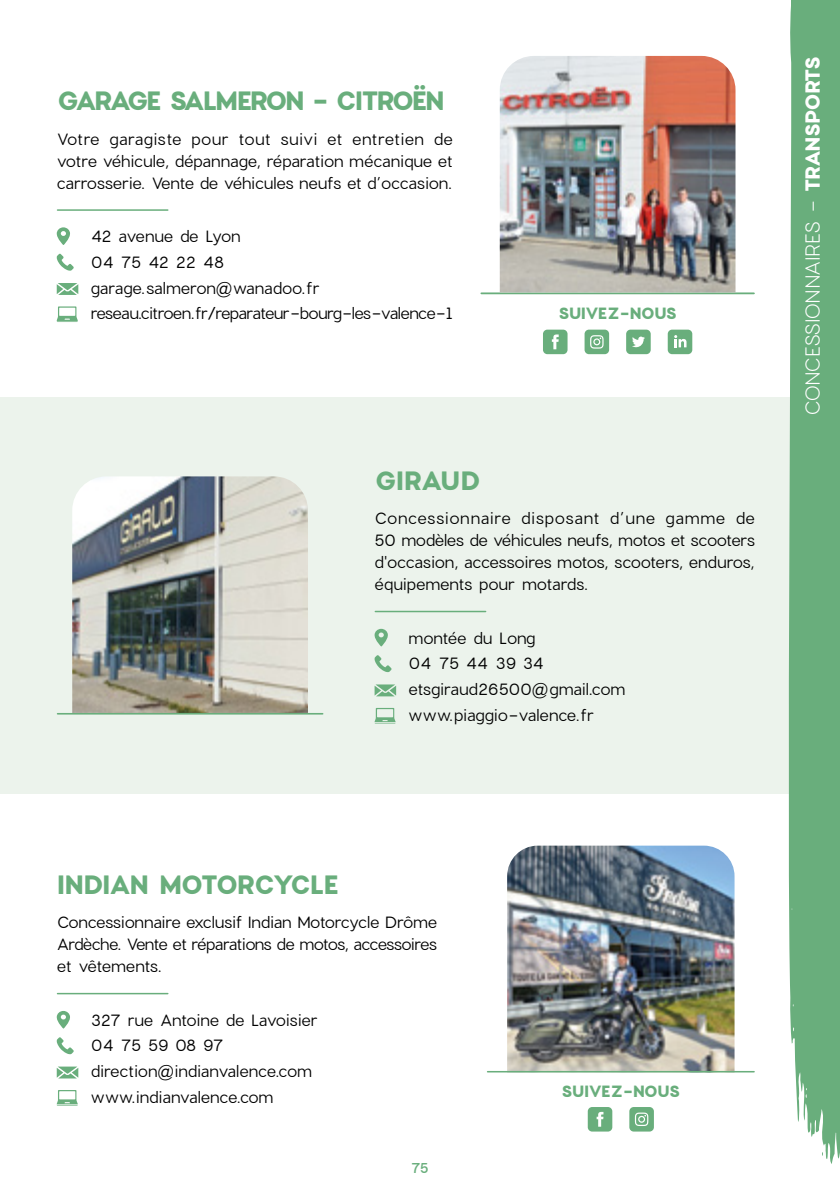
<style>
.page{position:relative;width:840px;height:1191px;background:#fff}
.page>*{position:absolute;margin:0;border:0;box-sizing:border-box;transform-origin:0 0}
.TITRE_COMMERCES_AMBU{font:700 26px "Charlevoix Pro";letter-spacing:-.07em;color:#69ae7c}
.TITRE_COMMERCES_AMBU-2{font:700 26px "Charlevoix Pro";letter-spacing:-.1em;color:#69ae7c}
.TITRE_BANDEAUX_LATÉR{font:300 20px "Charlevoix Pro";letter-spacing:-.04em;color:#fff}
.TEXTES_COURANT{font:16px/22px "Charlevoix Pro";letter-spacing:-.015em;color:#000;text-align:justify}
.COORDONNEES{font:16px "Charlevoix Pro";letter-spacing:-.005em;color:#000}
.COORDONNEES-2{font:16px "Charlevoix Pro";letter-spacing:-.035em;color:#000}
.SOCIAL_SERVICES{font:700 16px "Charlevoix Pro";letter-spacing:-.04em;color:#69ae7c}
.SOCIAL_COMMERCES_AMB{font:700 16px "Charlevoix Pro";letter-spacing:-.04em;color:#69ae7c}
.t1{font:500 14px "Charlevoix Pro";color:#69ae7c}
.s1{font-weight:700}
</style>
<div class="page">
<div style="left:0;top:397px;width:839px;height:397px;background:#ecf3ec"></div>
<svg style="left:788px;top:17px;width:51px;height:1147px;background:#74b385"></svg>
<div style="left:790px;top:0;width:49px;height:17px;background:#69ae7c"></div>
<hr style="left:375px;top:611px;width:110px;height:1px;background:#69ae7c">
<svg style="left:374px;top:629px;width:13px;height:17px"></svg>
<svg style="left:374px;top:655px;width:17px;height:17px"></svg>
<svg style="left:374px;top:684px;width:22px;height:12px"></svg>
<svg style="left:374px;top:708px;width:21px;height:15px"></svg>
<hr style="left:57px;top:209px;width:111px;height:2px;background:#69ae7c">
<svg style="left:57px;top:227px;width:13px;height:18px"></svg>
<svg style="left:57px;top:253px;width:17px;height:18px"></svg>
<svg style="left:57px;top:283px;width:21px;height:12px"></svg>
<svg style="left:57px;top:306px;width:21px;height:16px"></svg>
<div style="left:625px;top:330px;width:25px;height:24px;background:#69ae7c;border-radius:4px"></div>
<svg style="left:632px;top:336px;width:12px;height:11px"></svg>
<div style="left:542px;top:330px;width:25px;height:24px;background:#69ae7c;border-radius:4px"></div>
<svg style="left:551px;top:334px;width:7px;height:15px"></svg>
<div style="left:584px;top:330px;width:24px;height:24px;background:#69ae7c;border-radius:4px"></div>
<svg style="left:590px;top:335px;width:13px;height:14px"></svg>
<div style="left:667px;top:330px;width:25px;height:24px;background:#69ae7c;border-radius:4px"></div>
<svg style="left:674px;top:335px;width:12px;height:12px"></svg>
<hr style="left:481px;top:292px;width:272px;height:2px;background:#69ae7c">
<img style="left:499px;top:56px;width:236px;height:236px">
<img style="left:72px;top:476px;width:236px;height:237px">
<hr style="left:58px;top:713px;width:264px;height:1px;background:#69ae7c">
<hr style="left:57px;top:992px;width:111px;height:2px;background:#69ae7c">
<svg style="left:57px;top:1011px;width:13px;height:17px"></svg>
<svg style="left:57px;top:1037px;width:17px;height:17px"></svg>
<svg style="left:57px;top:1066px;width:21px;height:12px"></svg>
<svg style="left:57px;top:1090px;width:21px;height:15px"></svg>
<div style="left:587px;top:1107px;width:25px;height:24px;background:#69ae7c;border-radius:4px"></div>
<svg style="left:596px;top:1111px;width:7px;height:15px"></svg>
<div style="left:629px;top:1107px;width:24px;height:24px;background:#69ae7c;border-radius:4px"></div>
<svg style="left:634px;top:1112px;width:14px;height:14px"></svg>
<img style="left:507px;top:845px;width:227px;height:226px">
<hr style="left:487px;top:1071px;width:266px;height:1px;background:#69ae7c">
<p class="TITRE_COMMERCES_AMBU-2" style="left:57px;top:83px;width:389px">GARAGE SALMERON - CITROËN</p>
<p class="TEXTES_COURANT" style="left:57px;top:128px;width:397px">Votre garagiste pour tout suivi et entretien de votre véhicule, dépannage, réparation mécanique et carrosserie. Vente de véhicules neufs et d’occasion.</p>
<p class="COORDONNEES" style="left:91px;top:226px;width:151px">42 avenue de Lyon</p>
<p class="COORDONNEES" style="left:91px;top:252px;width:135px">04 75 42 22 48</p>
<p class="COORDONNEES" style="left:91px;top:278px;width:230px">garage.salmeron@wanadoo.fr</p>
<p class="COORDONNEES-2" style="left:91px;top:303px;width:363px">reseau.citroen.fr/reparateur-bourg-les-valence-1</p>
<p class="SOCIAL_SERVICES" style="left:558px;top:302px;width:120px">SUIVEZ-NOUS</p>
<p class="TITRE_COMMERCES_AMBU" style="left:374px;top:463px;width:107px">GIRAUD</p>
<p class="TEXTES_COURANT" style="left:374px;top:507px;width:381px">Concessionnaire disposant d’une gamme de 50 modèles de véhicules neufs, motos et scooters d'occasion, accessoires motos, scooters, enduros, équipements pour motards.</p>
<p class="COORDONNEES" style="left:408px;top:628px;width:128px">montée du Long</p>
<p class="COORDONNEES" style="left:408px;top:653px;width:137px">04 75 44 39 34</p>
<p class="COORDONNEES" style="left:408px;top:679px;width:218px">etsgiraud26500@gmail.com</p>
<p class="COORDONNEES" style="left:408px;top:705px;width:187px">www.piaggio-valence.fr</p>
<p class="TITRE_BANDEAUX_LATÉR" style="left:799px;top:416px;width:361px;rotate:-90deg">CONCESSIONNAIRES - <span class="s1">TRANSPORTS</span></p>
<p class="TITRE_COMMERCES_AMBU" style="left:57px;top:867px;width:283px">INDIAN MOTORCYCLE</p>
<p class="TEXTES_COURANT" style="left:57px;top:911px;width:381px">Concessionnaire exclusif Indian Motorcycle Drôme Ardèche. Vente et réparations de motos, accessoires et vêtements.</p>
<p class="COORDONNEES" style="left:91px;top:1010px;width:228px">327 rue Antoine de Lavoisier</p>
<p class="COORDONNEES" style="left:91px;top:1035px;width:134px">04 75 59 08 97</p>
<p class="COORDONNEES" style="left:91px;top:1061px;width:222px">direction@indianvalence.com</p>
<p class="COORDONNEES" style="left:91px;top:1087px;width:184px">www.indianvalence.com</p>
<p class="SOCIAL_COMMERCES_AMB" style="left:561px;top:1080px;width:120px">SUIVEZ-NOUS</p>
<p class="t1" style="left:411px;top:1158px;width:19px">75</p>
</div>
